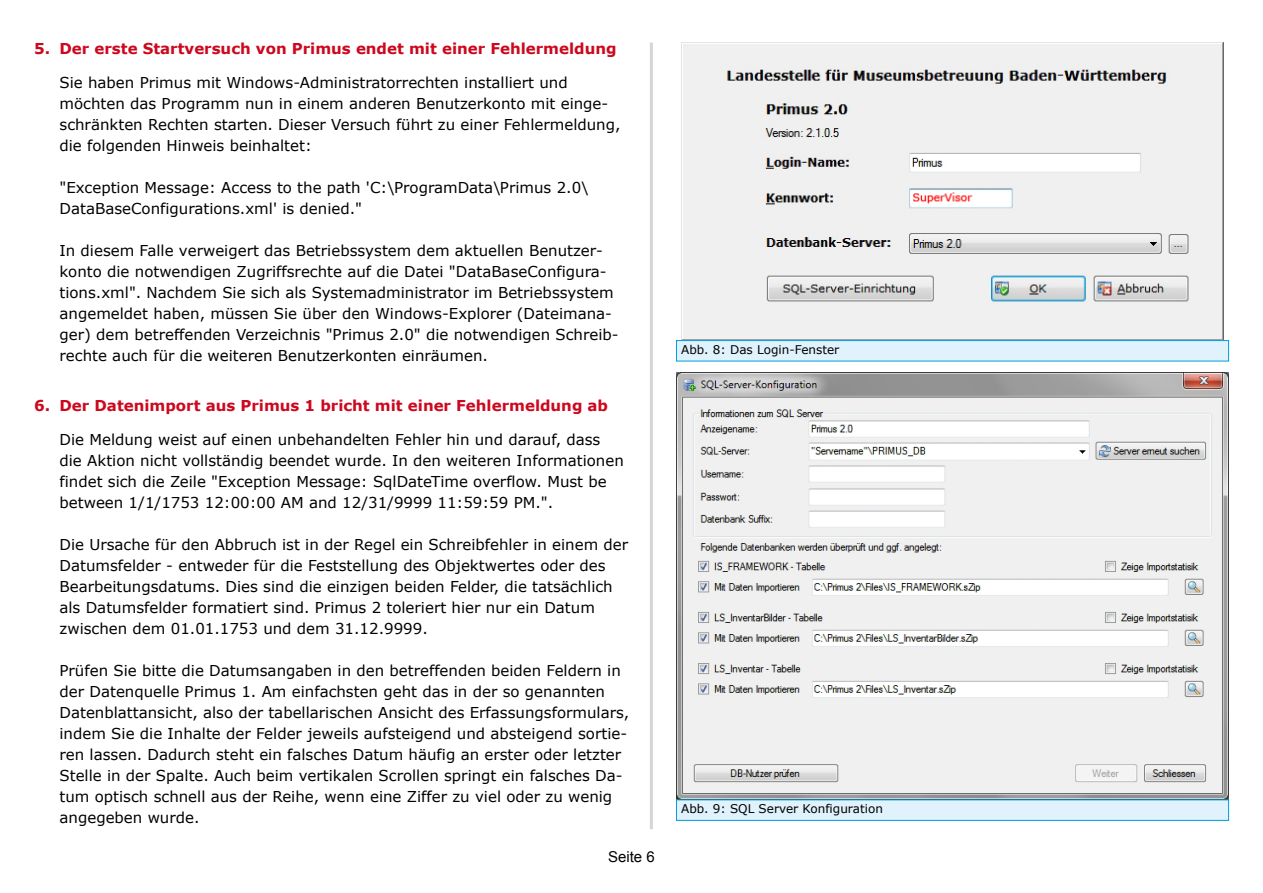
<style>
.page{position:relative;width:1263px;height:893px;background:#fff}
.page>*{position:absolute;margin:0;border:0;box-sizing:border-box;transform-origin:0 0}
.t1{font:15px/21px "Verdana";color:#000}
.t2{font:700 15px "Verdana";color:#cd071e}
.t3{font:15px "Arial";color:#000}
.t4{font:12px "Verdana";color:#000}
</style>
<div class="page">
<hr style="left:650px;top:43px;width:3px;height:786px;background:#d5d5d5">
<img style="left:681px;top:43px;width:542px;height:297px">
<div style="left:676px;top:341px;width:552px;height:20px;background:#e0f2fb"></div>
<div style="left:676px;top:340px;width:553px;height:21px;border:1px solid #009ee0"></div>
<img style="left:676px;top:372px;width:553px;height:427px">
<div style="left:676px;top:800px;width:552px;height:20px;background:#e0f2fb"></div>
<div style="left:676px;top:799px;width:553px;height:22px;border:1px solid #009ee0"></div>
<p class="t2" style="left:34px;top:38px;width:584px">5. Der erste Startversuch von Primus endet mit einer Fehlermeldung</p>
<p class="t1" style="left:60px;top:72px;width:562px">Sie haben Primus mit Windows-Administratorrechten installiert und möchten das Programm nun in einem anderen Benutzerkonto mit einge&shy;schränkten Rechten starten. Dieser Versuch führt zu einer Fehlermeldung, die folgenden Hinweis beinhaltet:</p>
<p class="t1" style="left:60px;top:177px;width:530px">"Exception Message: Access to the path 'C:\ProgramData\Primus 2.0\<br>DataBaseConfigurations.xml' is denied."</p>
<p class="t1" style="left:60px;top:240px;width:561px">In diesem Falle verweigert das Betriebssystem dem aktuellen Benutzer&shy;konto die notwendigen Zugriffsrechte auf die Datei "DataBaseConfigura&shy;tions.xml". Nachdem Sie sich als Systemadministrator im Betriebssystem angemeldet haben, müssen Sie über den Windows-Explorer (Dateimana&shy;ger) dem betreffenden Verzeichnis "Primus 2.0" die notwendigen Schreib&shy;rechte auch für die weiteren Benutzerkonten einräumen.</p>
<p class="t2" style="left:34px;top:395px;width:576px">6. Der Datenimport aus Primus 1 bricht mit einer Fehlermeldung ab</p>
<p class="t1" style="left:60px;top:429px;width:566px">Die Meldung weist auf einen unbehandelten Fehler hin und darauf, dass die Aktion nicht vollständig beendet wurde. In den weiteren Informationen findet sich die Zeile "Exception Message: SqlDateTime overflow. Must be between 1/1/1753 12:00:00 AM and 12/31/9999 11:59:59 PM.".</p>
<p class="t1" style="left:60px;top:534px;width:570px">Die Ursache für den Abbruch ist in der Regel ein Schreibfehler in einem der Datumsfelder - entweder für die Feststellung des Objektwertes oder des Bearbeitungsdatums. Dies sind die einzigen beiden Felder, die tatsächlich als Datumsfelder formatiert sind. Primus 2 toleriert hier nur ein Datum zwischen dem 01.01.1753 und dem 31.12.9999.</p>
<p class="t1" style="left:60px;top:660px;width:571px">Prüfen Sie bitte die Datumsangaben in den betreffenden beiden Feldern in der Datenquelle Primus 1. Am einfachsten geht das in der so genannten Datenblattansicht, also der tabellarischen Ansicht des Erfassungsformulars, indem Sie die Inhalte der Felder jeweils aufsteigend und absteigend sortie&shy;ren lassen. Dadurch steht ein falsches Datum häufig an erster oder letzter Stelle in der Spalte. Auch beim vertikalen Scrollen springt ein falsches Da&shy;tum optisch schnell aus der Reihe, wenn eine Ziffer zu viel oder zu wenig angegeben wurde.</p>
<p class="t3" style="left:608px;top:847px;width:48px">Seite 6</p>
<p class="t4" style="left:681px;top:341px;width:160px">Abb. 8: Das Login-Fenster</p>
<p class="t4" style="left:681px;top:800px;width:203px">Abb. 9: SQL Server Konfiguration</p>
</div>
